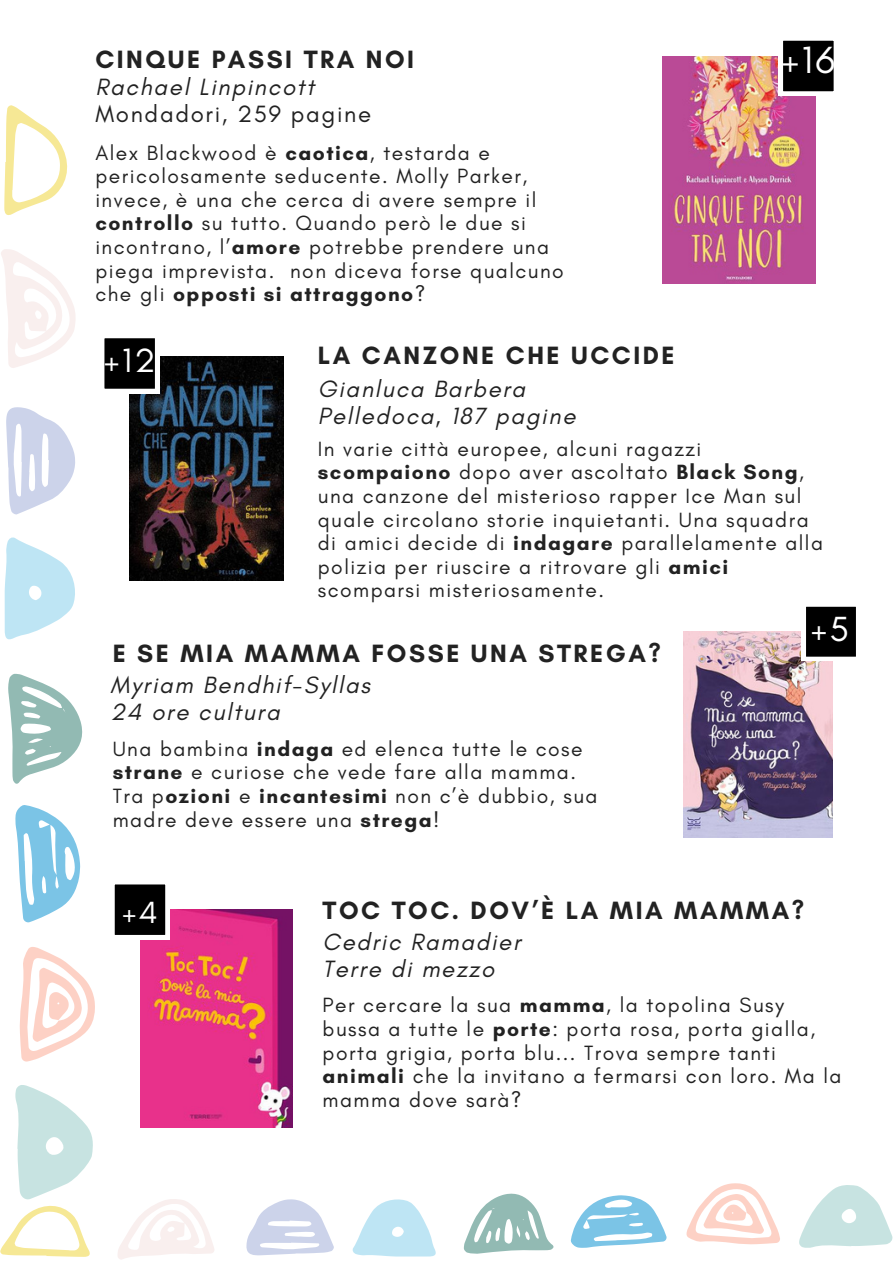
<style>
.page{position:relative;width:894px;height:1264px;background:#fff}
.page>*{position:absolute;margin:0;border:0;box-sizing:border-box;transform-origin:0 0}
.t1{font:38.55px "Glacial Indifference";color:#fff}
.t2{font:35.55px "Glacial Indifference";color:#fff}
.t3{font:34.2px "Glacial Indifference";color:#fff}
.t4{font:31.2px "Glacial Indifference";color:#fff}
.t5{font:700 25.5px "Glacial Indifference";letter-spacing:.1em;color:#222}
.t6{font:italic 24px/27px "Glacial Indifference";letter-spacing:.07em;color:#222}
.t7{font:24px/27px "Glacial Indifference";letter-spacing:.07em;color:#222}
.t8{font:21px/23.7px "Glacial Indifference";letter-spacing:.07em;color:#222}
.s1{font-style:italic}
.s2{font-weight:700}
</style>
<div class="page">
<img style="left:662px;top:56px;width:153px;height:227px">
<img style="left:130px;top:356px;width:154px;height:224px">
<svg style="left:778px;top:40px;width:56px;height:56px"></svg>
<svg style="left:104px;top:338px;width:55px;height:55px;background:#282828"></svg>
<svg style="left:799px;top:1185px;width:94px;height:63px"></svg>
<svg style="left:352px;top:1199px;width:84px;height:57px"></svg>
<svg style="left:570px;top:1195px;width:96px;height:52px"></svg>
<svg style="left:463px;top:1193px;width:90px;height:60px"></svg>
<svg style="left:246px;top:1199px;width:88px;height:56px"></svg>
<svg style="left:118px;top:1199px;width:96px;height:61px"></svg>
<svg style="left:686px;top:1183px;width:93px;height:61px"></svg>
<svg style="left:0;top:1085px;width:93px;height:171px"></svg>
<svg style="left:5px;top:537px;width:70px;height:103px"></svg>
<svg style="left:15px;top:805px;width:65px;height:117px"></svg>
<svg style="left:8px;top:673px;width:75px;height:111px"></svg>
<svg style="left:6px;top:407px;width:69px;height:108px"></svg>
<svg style="left:1px;top:249px;width:74px;height:119px"></svg>
<svg style="left:4px;top:105px;width:64px;height:110px"></svg>
<svg style="left:20px;top:947px;width:75px;height:114px"></svg>
<img style="left:140px;top:909px;width:152px;height:218px">
<svg style="left:114px;top:884px;width:56px;height:55px;background:#2c2c2c"></svg>
<img style="left:683px;top:631px;width:149px;height:206px">
<svg style="left:801px;top:606px;width:55px;height:54px;background:#292929"></svg>
<p class="t5" style="left:95px;top:44px;width:320px">CINQUE PASSI TRA NOI</p>
<h4 class="t7" style="left:95px;top:73px;width:277px"><span class="s1">Rachael Linpincott<br></span>Mondadori, 259 pagine</h4>
<h3 class="t8" style="left:95px;top:140px;width:470px">Alex Blackwood è <span class="s2">caotica</span>, testarda e pericolosamente seducente. Molly Parker, invece, è una che cerca di avere sempre il <span class="s2">controllo</span> su tutto. Quando però le due si incontrano, l’<span class="s2">amore</span> potrebbe prendere una piega imprevista. non diceva forse qualcuno che gli <span class="s2">opposti si attraggono</span>?</h3>
<h1 class="t3" style="left:104px;top:339px;width:53px">+12</h1>
<p class="t5" style="left:318px;top:339px;width:358px">LA CANZONE CHE UCCIDE</p>
<p class="t6" style="left:318px;top:375px;width:259px">Gianluca Barbera<br>Pelledoca, 187 pagine</p>
<h2 class="t1" style="left:781px;top:36px;width:55px">+16</h2>
<p class="t8" style="left:318px;top:436px;width:506px">In varie città europee, alcuni ragazzi <span class="s2">scompaiono</span> dopo aver ascoltato <span class="s2">Black Song</span>, una canzone del misterioso rapper Ice Man sul quale circolano storie inquietanti. Una squadra di amici decide di <span class="s2">indagare</span> parallelamente alla polizia per riuscire a ritrovare gli <span class="s2">amici </span>scomparsi misteriosamente.</p>
<h3 class="t5" style="left:113px;top:637px;width:549px">E SE MIA MAMMA FOSSE UNA STREGA?</h3>
<p class="t6" style="left:110px;top:670px;width:261px">Myriam Bendhif-Syllas<br>24 ore cultura</p>
<h4 class="t8" style="left:113px;top:736px;width:486px">Una bambina <span class="s2">indaga</span> ed elenca tutte le cose <span class="s2">strane</span> e curiose che vede fare alla mamma.<br>Tra p<span class="s2">ozioni</span> e <span class="s2">incantesimi</span> non c’è dubbio, sua madre deve essere una <span class="s2">strega</span>!</h4>
<h1 class="t2" style="left:810px;top:607px;width:40px">+5</h1>
<p class="t4" style="left:122px;top:893px;width:37px">+4</p>
<h3 class="t5" style="left:322px;top:894px;width:483px">TOC TOC. DOV’È LA MIA MAMMA?</h3>
<p class="t6" style="left:322px;top:927px;width:199px">Cedric Ramadier<br>Terre di mezzo</p>
<h4 class="t8" style="left:322px;top:993px;width:520px">Per cercare la sua <span class="s2">mamma</span>, la topolina Susy bussa a tutte le <span class="s2">porte</span>: porta rosa, porta gialla, porta grigia, porta blu... Trova sempre tanti <span class="s2">animali</span> che la invitano a fermarsi con loro. Ma la mamma dove sarà?</h4>
</div>
